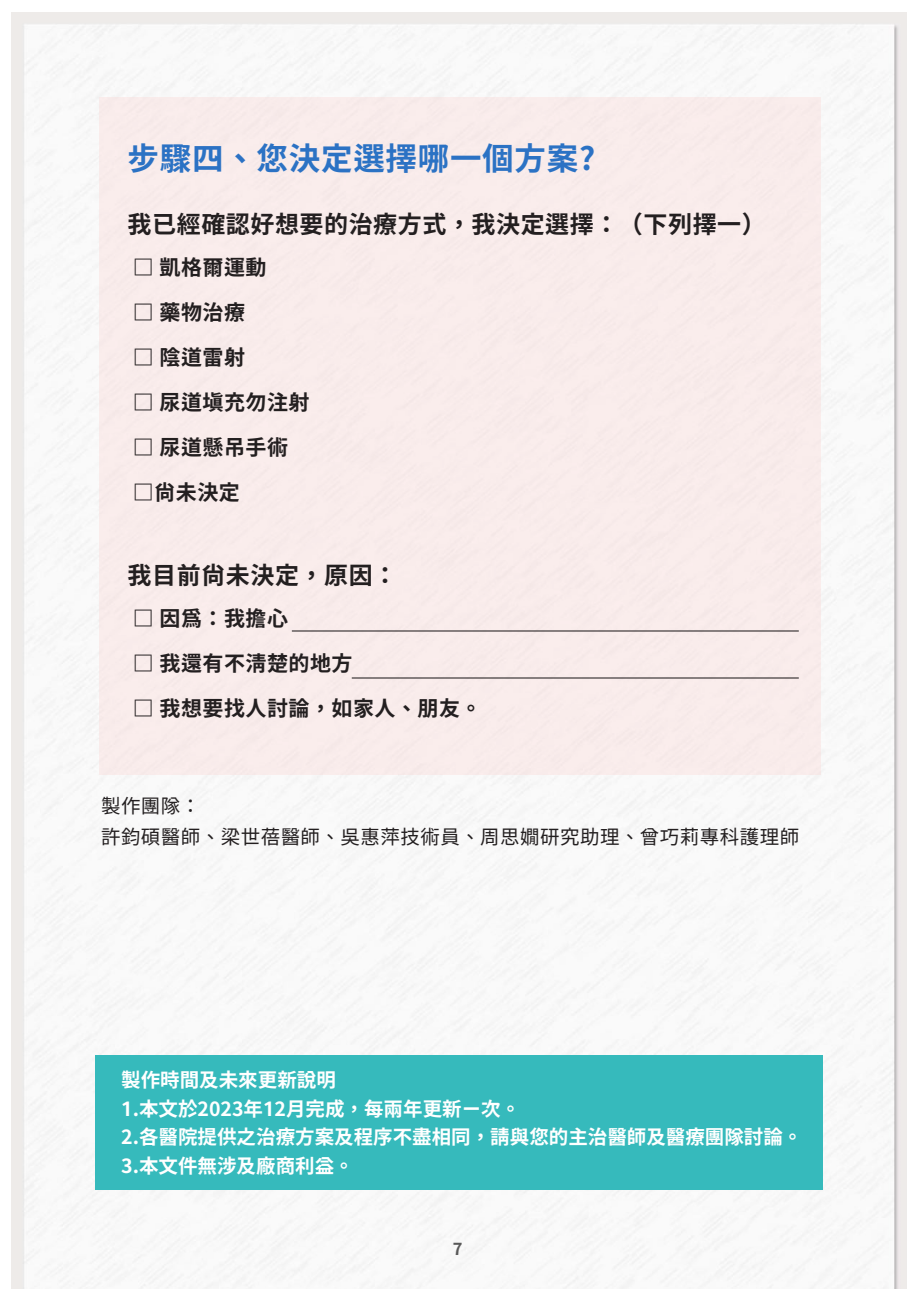
<style>
.page{position:relative;width:919px;height:1289px;background:#fff}
.page>*{position:absolute;margin:0;border:0;box-sizing:border-box;transform-origin:0 0}
.t1{font:31.5px "Gen Yo Gothic TW B";letter-spacing:.025em;color:#2b72c4}
.t2{font:24px "Gen Yo Gothic TW B";letter-spacing:.025em;color:#231f20}
.t3{font:21px "Gen Yo Gothic TW B";letter-spacing:.025em;color:#231f20}
.t4{font:19.5px/28.5px "Gen Yo Gothic TW B";color:#fff}
.t5{font:19.5px/31.5px "Gen Yo Gothic TW R";letter-spacing:.025em;color:#231f20}
.t6{font:16.5px "Gen Yo Gothic TW B";color:#595959}
</style>
<div class="page">
<img style="left:12px;top:13px;width:894px;height:1275px">
<div style="left:99px;top:98px;width:721px;height:677px;background:#f9eceb"></div>
<hr style="left:352px;top:677px;width:446px;height:1px;background:#231f20">
<hr style="left:292px;top:630px;width:506px;height:1px;background:#231f20">
<div style="left:95px;top:1054px;width:727px;height:135px;background:#36babc"></div>
<h1 class="t1" style="left:128px;top:141px;width:469px">步驟四、您決定選擇哪一個方案?</h1>
<p class="t2" style="left:128px;top:210px;width:639px">我已經確認好想要的治療方式，我決定選擇：（下列擇一）</p>
<p class="t3" style="left:133px;top:255px;width:135px">□ 凱格爾運動</p>
<p class="t3" style="left:133px;top:300px;width:114px">□ 藥物治療</p>
<p class="t3" style="left:133px;top:345px;width:114px">□ 陰道雷射</p>
<p class="t3" style="left:133px;top:390px;width:178px">□ 尿道填充勿注射</p>
<p class="t3" style="left:133px;top:435px;width:157px">□ 尿道懸吊手術</p>
<p class="t3" style="left:133px;top:480px;width:108px">□尚未決定</p>
<p class="t2" style="left:128px;top:561px;width:271px">我目前尚未決定，原因：</p>
<p class="t3" style="left:133px;top:606px;width:157px">□ 因為：我擔心</p>
<p class="t3" style="left:133px;top:651px;width:221px">□ 我還有不清楚的地方</p>
<p class="t3" style="left:133px;top:696px;width:350px">□ 我想要找人討論，如家人、朋友。</p>
<p class="t5" style="left:101px;top:790px;width:699px">製作團隊：<br>許鈞碩醫師、梁世蓓醫師、吳惠萍技術員、周思嫺研究助理、曾巧莉專科護理師</p>
<p class="t4" style="left:121px;top:1066px;width:682px">製作時間及未來更新說明<br>1.本文於2023年12月完成，每兩年更新ㄧ次。<br>2.各醫院提供之治療方案及程序不盡相同，請與您的主治醫師及醫療團隊討論。<br>3.本文件無涉及廠商利益。</p>
<p class="t6" style="left:452px;top:1239px;width:11px">7</p>
</div>
